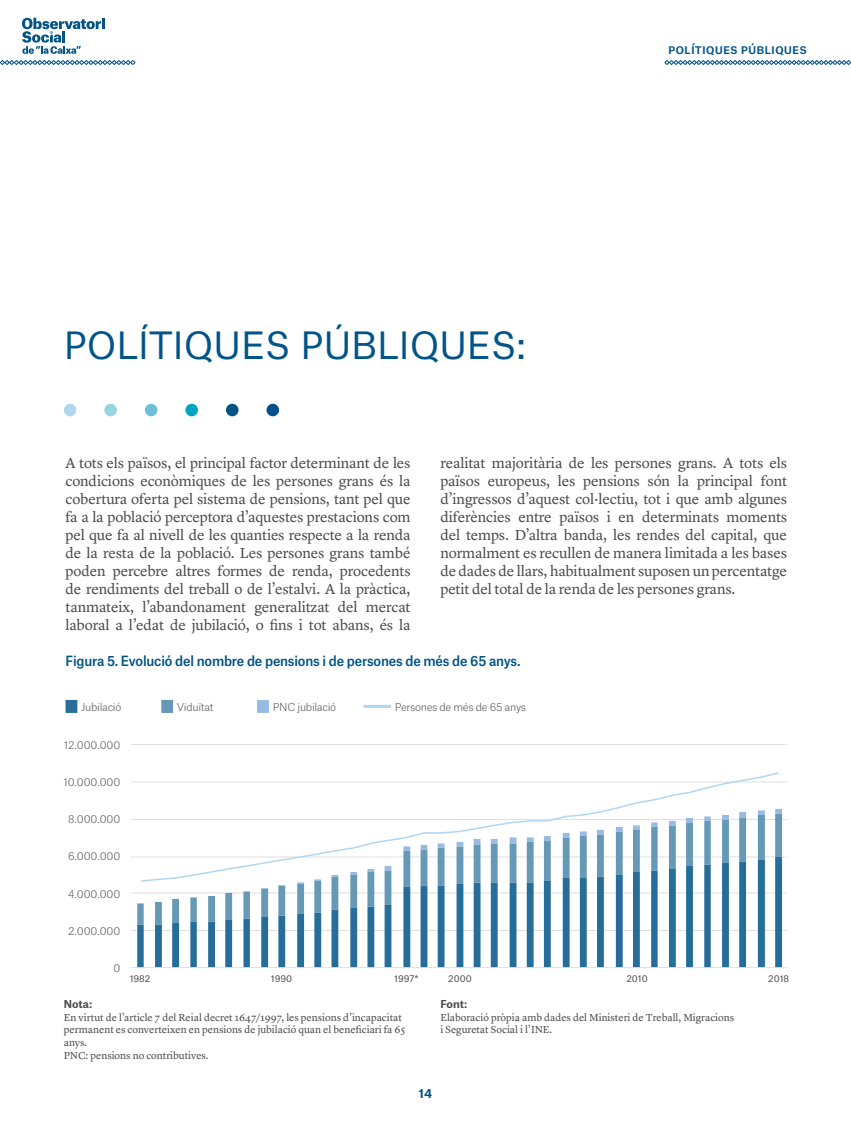
<style>
.page{position:relative;width:851px;height:1127px;background:#fff}
.page>*{position:absolute;margin:0;border:0;box-sizing:border-box;transform-origin:0 0}
.t1{font:36px "Atlas Grotesk";color:#005487}
.t2{font:15px/18px "Lyon Text";letter-spacing:-.01em;color:#4a4a49;text-align:justify}
.t3{font:500 13.5px "Atlas Grotesk";letter-spacing:-.015em;color:#005487;scale:.94 1}
.t4{font:500 12px "Atlas Grotesk";color:#005487}
.t5{font:700 12px "Atlas Grotesk";color:#005487}
.t6{font:10.5px/12.6px "Lyon Text";color:#4a4a49}
.t7{font:300 10.5px "Atlas Grotesk";letter-spacing:-.03em;color:#646363}
.t8{font:700 10.5px "Atlas Grotesk";letter-spacing:-.005em;color:#4a4a49}
.t9{font:9px "Atlas Grotesk";color:#4a4a49}
</style>
<div class="page">
<div style="left:145px;top:404px;width:12px;height:12px;background:#6bbfd6;border-radius:50%"></div>
<div style="left:104px;top:404px;width:13px;height:12px;background:#99d4e3;border-radius:50%"></div>
<div style="left:185px;top:404px;width:13px;height:12px;background:#00a3c2;border-radius:50%"></div>
<div style="left:226px;top:404px;width:12px;height:12px;background:#005487;border-radius:50%"></div>
<div style="left:64px;top:404px;width:12px;height:12px;background:#b0d6f2;border-radius:50%"></div>
<div style="left:266px;top:404px;width:13px;height:12px;background:#004f91;border-radius:50%"></div>
<hr style="left:131px;top:744px;width:656px;height:1px;background:#e0e0e0">
<hr style="left:131px;top:781px;width:656px;height:1px;background:#e0e0e0">
<hr style="left:131px;top:819px;width:656px;height:1px;background:#e0e0e0">
<hr style="left:131px;top:856px;width:656px;height:1px;background:#e0e0e0">
<hr style="left:131px;top:892px;width:656px;height:1px;background:#e0e0e0">
<hr style="left:131px;top:930px;width:656px;height:1px;background:#e0e0e0">
<svg style="left:137px;top:924px;width:644px;height:43px"></svg>
<svg style="left:137px;top:856px;width:644px;height:68px"></svg>
<svg style="left:297px;top:809px;width:484px;height:75px"></svg>
<svg style="left:139px;top:772px;width:641px;height:110px"></svg>
<hr style="left:131px;top:967px;width:656px;height:1px;background:#e0e0e0">
<svg style="left:65px;top:700px;width:12px;height:13px"></svg>
<div style="left:161px;top:700px;width:12px;height:13px;background:#6699b5"></div>
<div style="left:257px;top:700px;width:12px;height:13px;background:#99bae3"></div>
<hr style="left:363px;top:705px;width:28px;height:3px;background:#b0d6f2">
<svg style="left:0;top:60px;width:136px;height:5px"></svg>
<svg style="left:22px;top:18px;width:83px;height:36px"></svg>
<svg style="left:664px;top:60px;width:186px;height:5px"></svg>
<h1 class="t1" style="left:64px;top:316px;width:463px">POLÍTIQUES PÚBLIQUES:</h1>
<p class="t4" style="left:668px;top:39px;width:140px">polítiques públiques</p>
<p class="t2" style="left:65px;top:453px;width:346px">A tots els països, el principal factor determinant de les condicions econòmiques de les persones grans és la cobertura oferta pel sistema de pensions, tant pel que fa a la població perceptora d’aquestes prestacions com pel que fa al nivell de les quanties respecte a la renda de la resta de la població. Les persones grans també poden percebre altres formes de renda, procedents de rendiments del treball o de l’estalvi. A la pràctica, tanmateix, l’abandonament generalitzat del mercat laboral a l’edat de jubilació, o fins i tot abans, és la</p>
<p class="t2" style="left:440px;top:453px;width:348px">realitat majoritària de les persones grans. A tots els països europeus, les pensions són la principal font d’ingressos d’aquest col·lectiu, tot i que amb algunes diferències entre països i en determinats moments del temps. D’altra banda, les rendes del capital, que normalment es recullen de manera limitada a les bases de dades de llars, habitualment suposen un percentatge petit del total de la renda de les persones grans.</p>
<p class="t3" style="left:65px;top:650px;width:485px">Figura 5. Evolució del nombre de pensions i de persones de més de 65 anys.</p>
<p class="t7" style="left:81px;top:698px;width:42px">Jubilació</p>
<p class="t7" style="left:177px;top:698px;width:38px">Viduïtat</p>
<p class="t7" style="left:273px;top:698px;width:65px">PNC jubilació</p>
<p class="t7" style="left:395px;top:698px;width:133px">Persones de més de 65 anys</p>
<p class="t7" style="left:64px;top:736px;width:58px">12.000.000</p>
<p class="t7" style="left:63px;top:774px;width:59px">10.000.000</p>
<p class="t7" style="left:68px;top:811px;width:54px">8.000.000</p>
<p class="t7" style="left:68px;top:848px;width:54px">6.000.000</p>
<p class="t7" style="left:68px;top:885px;width:54px">4.000.000</p>
<p class="t7" style="left:68px;top:922px;width:54px">2.000.000</p>
<p class="t7" style="left:113px;top:959px;width:8px">0</p>
<p class="t9" style="left:130px;top:971px;width:22px">1982</p>
<p class="t9" style="left:271px;top:971px;width:23px">1990</p>
<p class="t9" style="left:394px;top:971px;width:26px">1997*</p>
<p class="t9" style="left:448px;top:971px;width:25px">2000</p>
<p class="t9" style="left:626px;top:971px;width:23px">2010</p>
<p class="t9" style="left:768px;top:971px;width:22px">2018</p>
<p class="t8" style="left:64px;top:995px;width:30px">Nota:</p>
<p class="t6" style="left:64px;top:1010px;width:343px">En virtut de l’article 7 del Reial decret 1647/1997, les pensions d’incapacitat permanent es converteixen en pensions de jubilació quan el beneficiari fa 65 anys.<br>PNC: pensions no contributives.</p>
<p class="t8" style="left:440px;top:995px;width:28px">Font:</p>
<p class="t6" style="left:440px;top:1010px;width:295px">Elaboració pròpia amb dades del Ministeri de Treball, Migracions i Seguretat Social i l’INE.</p>
<p class="t5" style="left:419px;top:1084px;width:15px">14</p>
</div>
